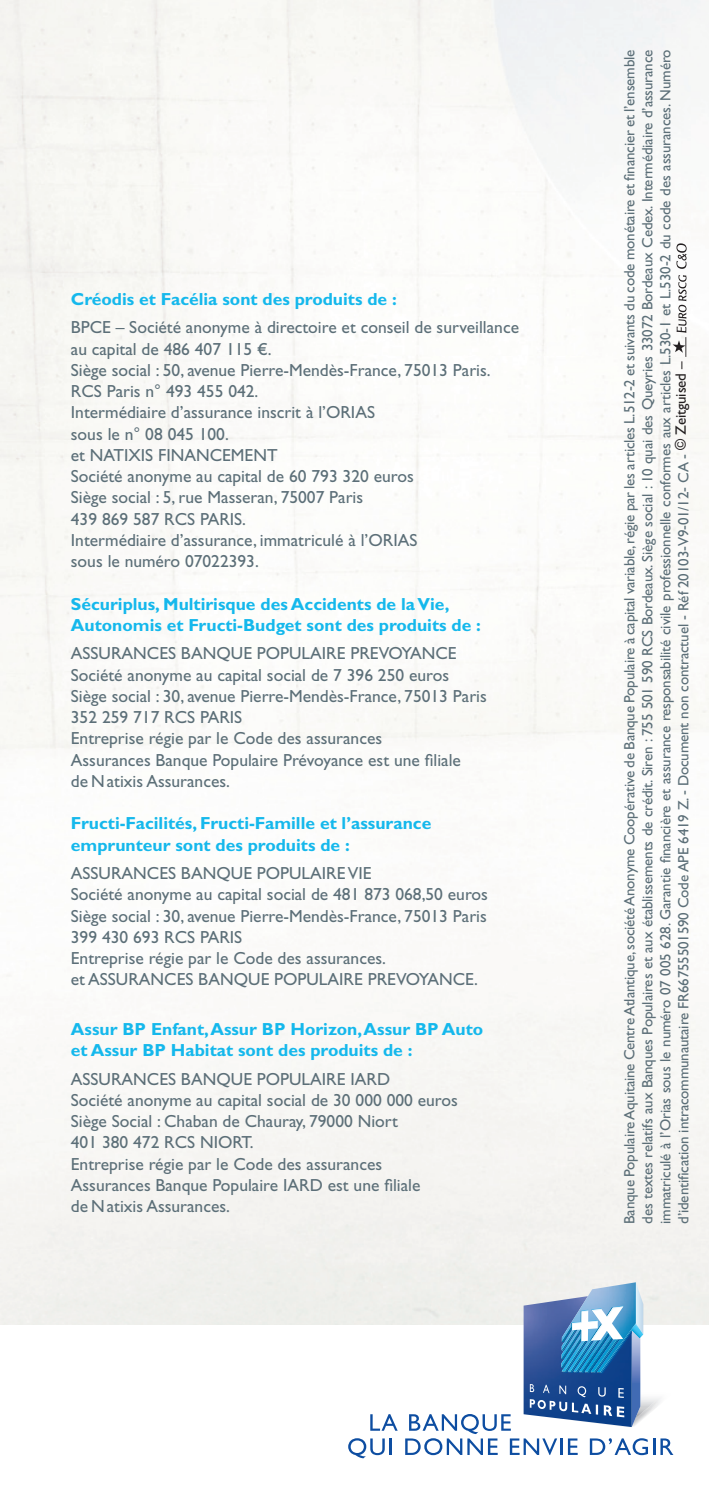
<style>
.page{position:relative;width:709px;height:1489px;background:#fff}
.page>*{position:absolute;margin:0;border:0;box-sizing:border-box;transform-origin:0 0}
.t1{font:17.5px/21.2px "Gill Sans Std";color:#5c6f78}
.t2{font:700 17.5px/21.2px "Gill Sans Std";color:#15b8ec}
.t3{font:15px/18px "Gill Sans Std";letter-spacing:-.01em;color:#5c6f78;text-align:justify}
</style>
<div class="page">
<svg style="left:676px;top:243px;width:10px;height:26px"></svg>
<svg style="left:672px;top:275px;width:14px;height:82px"></svg>
<svg style="left:370px;top:1414px;width:27px;height:16px"></svg>
<svg style="left:348px;top:1438px;width:37px;height:20px"></svg>
<hr style="left:389px;top:1438px;width:3px;height:16px;background:#0d4da1">
<svg style="left:405px;top:1282px;width:271px;height:172px"></svg>
<p class="t2" style="left:71px;top:288px;width:327px">Créodis et Facélia sont des produits de :</p>
<p class="t1" style="left:71px;top:317px;width:449px">BPCE – Société anonyme à directoire et conseil de surveillance au capital de 486 407 115 €.<br>Siège social : 50, avenue Pierre-Mendès-France, 75013 Paris.<br>RCS Paris n° 493 455 042.<br>Intermédiaire d’assurance inscrit à l’ORIAS<br>sous le n° 08 045 100.<br>et NATIXIS FINANCEMENT<br>Société anonyme au capital de 60 793 320 euros<br>Siège social : 5, rue Masseran, 75007 Paris<br>439 869 587 RCS PARIS.<br>Intermédiaire d’assurance, immatriculé à l’ORIAS<br>sous le numéro 07022393.</p>
<p class="t2" style="left:71px;top:593px;width:411px">Sécuriplus, Multirisque des Accidents de la Vie,<br>Autonomis et Fructi-Budget sont des produits de :</p>
<p class="t1" style="left:71px;top:643px;width:417px">ASSURANCES BANQUE POPULAIRE PREVOYANCE Société anonyme au capital social de 7 396 250 euros Siège social : 30, avenue Pierre-Mendès-France, 75013 Paris 352 259 717 RCS PARIS<br>Entreprise régie par le Code des assurances<br>Assurances Banque Populaire Prévoyance est une filiale<br>de Natixis Assurances.</p>
<p class="t2" style="left:71px;top:812px;width:362px">Fructi-Facilités, Fructi-Famille et l’assurance emprunteur sont des produits de :</p>
<p class="t1" style="left:71px;top:862px;width:418px">ASSURANCES BANQUE POPULAIRE VIE<br>Société anonyme au capital social de 481 873 068,50 euros Siège social : 30, avenue Pierre-Mendès-France, 75013 Paris 399 430 693 RCS PARIS<br>Entreprise régie par le Code des assurances.<br>et ASSURANCES BANQUE POPULAIRE PREVOYANCE.</p>
<p class="t2" style="left:71px;top:1018px;width:414px">Assur BP Enfant, Assur BP Horizon, Assur BP Auto et Assur BP Habitat sont des produits de :</p>
<p class="t1" style="left:71px;top:1068px;width:388px">ASSURANCES BANQUE POPULAIRE IARD<br>Société anonyme au capital social de 30 000 000 euros Siège Social : Chaban de Chauray, 79000 Niort<br>401 380 472 RCS NIORT.<br>Entreprise régie par le Code des assurances Assurances Banque Populaire IARD est une filiale<br>de Natixis Assurances.</p>
<p class="t3" style="left:620px;top:1223px;width:1175px;rotate:-90deg">Banque Populaire Aquitaine Centre Atlantique, société Anonyme Coopérative de Banque Populaire à capital variable, régie par les articles L.512-2 et suivants du code monétaire et financier et l’ensemble des textes relatifs aux Banques Populaires et aux établissements de crédit. Siren : 755 501 590 RCS Bordeaux. Siège social : 10 quai des Queyries 33072 Bordeaux Cedex. Intermédiaire d’assurance immatriculé à l’Orias sous le numéro 07 005 628. Garantie financière et assurance responsabilité civile professionnelle conformes aux articles L.530-1 et L.530-2 du code des assurances. Numéro d’identification intracommunautaire FR66755501590 Code APE 6419 Z. - Document non contractuel - Réf 20103-V9-01/12- CA - <sup>©</sup> <sup>Zeitguised</sup> <sup>–</sup></p>
</div>
